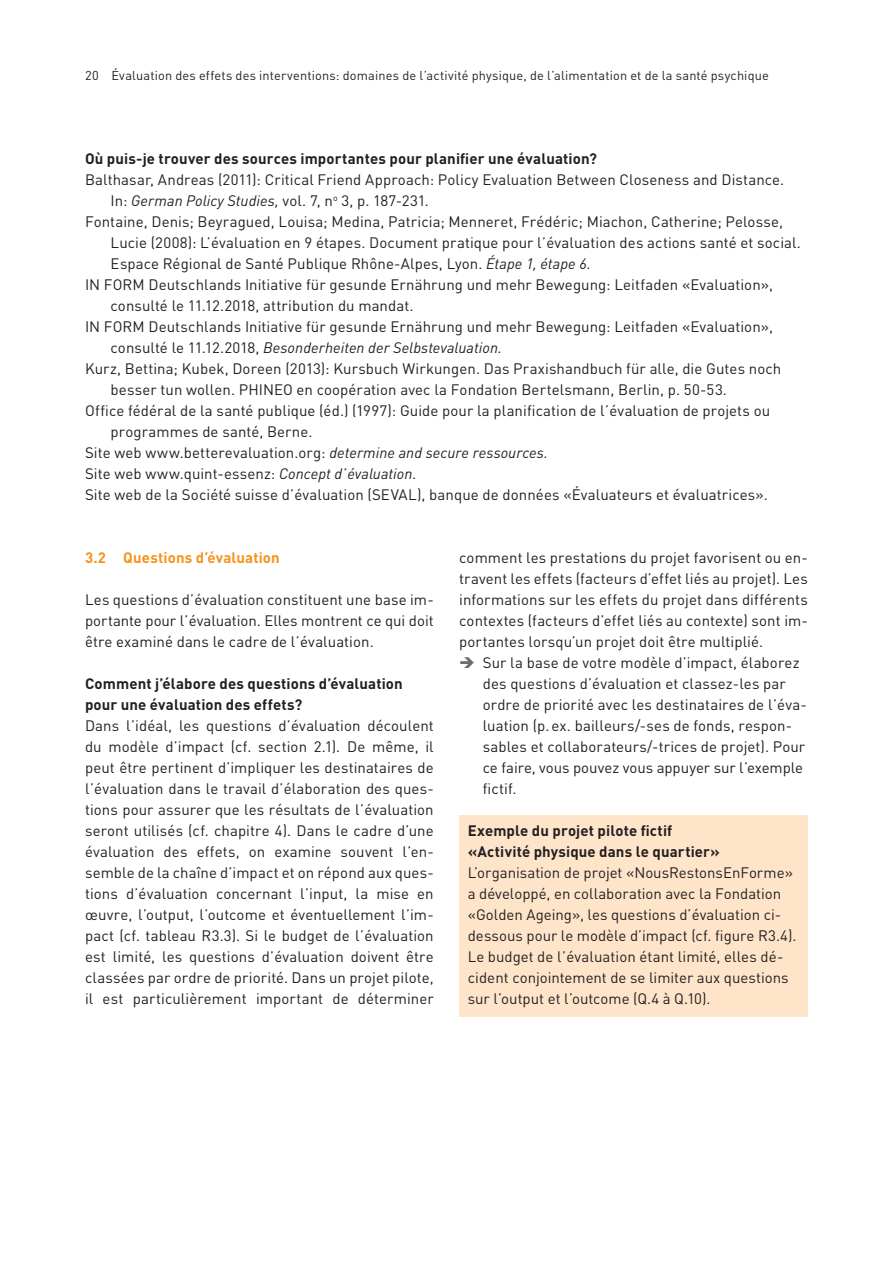
<style>
.page{position:relative;width:893px;height:1263px;background:#fff}
.page>*{position:absolute;margin:0;border:0;box-sizing:border-box;transform-origin:0 0}
.t1{font:15px/21px "DINOT";letter-spacing:.005em;color:#231f20;text-align:justify}
.t2{font:700 15px/21px "DINOT";letter-spacing:.01em;color:#231f20}
.t3{font:italic 15px "DINOT";letter-spacing:.005em;color:#231f20}
.t4{font:700 15px "DINOT";letter-spacing:.01em;color:#f7931d}
.t5{font:12.75px "DINOT";letter-spacing:.015em;color:#231f20}
.s1{font-style:italic}
.s2{font-style:normal}
.s3{color:#6c6d70}
</style>
<div class="page">
<div style="left:459px;top:815px;width:349px;height:201px;background:#fee5ca"></div>
<p class="t5" style="left:85px;top:66px;width:685px">20 Évaluation des effets des interventions: domaines de l’activité physique, de l’alimentation et de la santé psychique</p>
<p class="t2" style="left:85px;top:147px;width:513px">Où puis-je trouver des sources importantes pour planifier une évaluation?</p>
<p class="t1" style="left:85px;top:168px;width:701px">Balthasar, Andreas (2011): Critical Friend Approach: Policy Evaluation Between Closeness and Distance.</p>
<p class="t1" style="left:111px;top:189px;width:320px">In: <span class="s1">German Policy Studies,</span> vol. 7, n<sup>o</sup> 3, p. 187-231.</p>
<p class="t1" style="left:85px;top:210px;width:699px">Fontaine, Denis; Beyragued, Louisa; Medina, Patricia; Menneret, Frédéric; Miachon, Catherine; Pelosse,</p>
<p class="t1" style="left:111px;top:231px;width:692px">Lucie (2008): L’évaluation en 9 étapes. Document pratique pour l’évaluation des actions santé et social.</p>
<p class="t1" style="left:111px;top:252px;width:482px">Espace Régional de Santé Publique Rhône-Alpes, Lyon. <span class="s1">Étape 1, étape 6.</span></p>
<p class="t1" style="left:85px;top:273px;width:689px">IN FORM Deutschlands Initiative für gesunde Ernährung und mehr Bewegung: Leitfaden «Evaluation»,</p>
<p class="t1" style="left:111px;top:294px;width:304px">consulté le 11.12.2018, attribution du mandat.</p>
<p class="t1" style="left:85px;top:315px;width:689px">IN FORM Deutschlands Initiative für gesunde Ernährung und mehr Bewegung: Leitfaden «Evaluation»,</p>
<p class="t3" style="left:111px;top:338px;width:393px"><span class="s2">consulté le 11.12.2018,</span> Besonderheiten der Selbstevaluation.</p>
<p class="t1" style="left:85px;top:357px;width:698px">Kurz, Bettina; Kubek, Doreen (2013): Kursbuch Wirkungen. Das Praxishandbuch für alle, die Gutes noch</p>
<p class="t1" style="left:111px;top:378px;width:618px">besser tun wollen. PHINEO en coopération avec la Fondation Bertelsmann, Berlin, p. 50-53.</p>
<p class="t1" style="left:85px;top:399px;width:687px">Office fédéral de la santé publique (éd.) (1997): Guide pour la planification de l’évaluation de projets ou</p>
<p class="t1" style="left:111px;top:420px;width:203px">programmes de santé, Berne.</p>
<p class="t1" style="left:85px;top:441px;width:465px">Site web www.betterevaluation.org: <span class="s1">determine and secure ressources.</span></p>
<p class="t1" style="left:85px;top:462px;width:333px">Site web www.quint-essenz: <span class="s1">Concept d’évaluation</span>.</p>
<p class="t1" style="left:85px;top:483px;width:684px">Site web de la Société suisse d’évaluation (SEVAL), banque de données «Évaluateurs et évaluatrices».</p>
<p class="t4" style="left:85px;top:547px;width:196px">3.2 Questions d’évaluation</p>
<p class="t1" style="left:85px;top:588px;width:350px">Les questions d’évaluation constituent une base im&shy;portante pour l’évaluation. Elles montrent ce qui doit être examiné dans le cadre de l’évaluation.</p>
<p class="t2" style="left:85px;top:672px;width:319px">Comment j’élabore des questions d’évaluation pour une évaluation des effets?</p>
<p class="t1" style="left:85px;top:714px;width:350px">Dans l’idéal, les questions d’évaluation découlent du modèle d’impact (cf. section 2.1). De même, il peut être pertinent d’impliquer les destinataires de l’évaluation dans le travail d’élaboration des ques&shy;tions pour assurer que les résultats de l’évaluation seront utilisés (cf. chapitre 4). Dans le cadre d’une évaluation des effets, on examine souvent l’en&shy;semble de la chaîne d’impact et on répond aux ques&shy;tions d’évaluation concernant l’input, la mise en œuvre, l’output, l’outcome et éventuellement l’im&shy;pact (cf. tableau R3.3). Si le budget de l’évaluation est limité, les questions d’évaluation doivent être classées par ordre de priorité. Dans un projet pilote, il est particulièrement important de déterminer</p>
<p class="t1" style="left:459px;top:546px;width:350px">comment les prestations du projet favorisent ou en&shy;travent les effets (facteurs d’effet liés au projet). Les informations sur les effets du projet dans différents contextes (facteurs d’effet liés au contexte) sont im&shy;portantes lorsqu’un projet doit être multiplié.</p>
<p class="t1" style="left:483px;top:651px;width:326px;text-align:left;text-indent:-24px"><span class="s3">➔</span> Sur la base de votre modèle d’impact, élaborez des questions d’évaluation et classez-les par ordre de priorité avec les destinataires de l’éva&shy;luation (p.ex. bailleurs/-ses de fonds, respon&shy;sables et collaborateurs/-trices de projet). Pour ce faire, vous pouvez vous appuyer sur l’exemple fictif.</p>
<p class="t2" style="left:468px;top:819px;width:254px">Exemple du projet pilote fictif «Activité physique dans le quartier»</p>
<p class="t1" style="left:468px;top:861px;width:330px;text-align:left">L’organisation de projet «NousRestonsEnForme» a développé, en collaboration avec la Fondation «Golden Ageing», les questions d’évaluation ci&shy;dessous pour le modèle d’impact (cf. figure R3.4).<br>Le budget de l’évaluation étant limité, elles dé&shy;cident conjointement de se limiter aux questions sur l’output et l’outcome (Q.4 à Q.10).</p>
</div>
